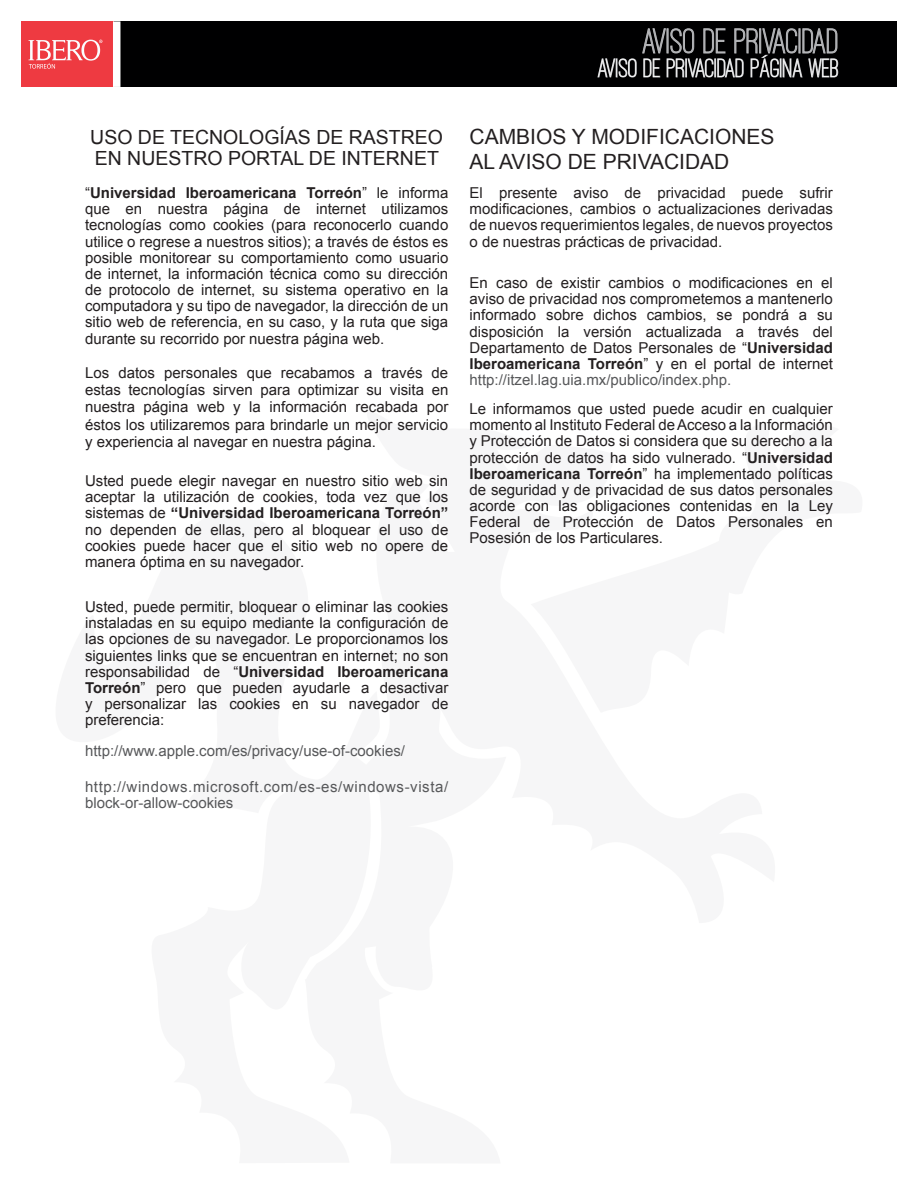
<style>
.page{position:relative;width:918px;height:1188px;background:#fff}
.page>*{position:absolute;margin:0;border:0;box-sizing:border-box;transform-origin:0 0}
.t1{font:500 27px "Ostrich Sans";color:#fff}
.t2{font:21px/25.2px "Arial";color:#231f20}
.t3{font:19.5px/21px "Arial";color:#231f20}
.t4{font:15px/16.2px "Arial";color:#231f20;text-align:justify}
.t5{font:15px/16.2px "Arial";letter-spacing:.04em;color:#57585a}
.t6{font:15px "Arial";color:#57585a}
.s1{font-weight:700}
.s2{color:#57585a}
</style>
<div class="page">
<div style="left:22px;top:21px;width:875px;height:66px;background:#000001"></div>
<div style="left:21px;top:21px;width:93px;height:66px;background:#ee3a41"></div>
<div style="left:113px;top:21px;width:7px;height:66px;background:#fff"></div>
<svg style="left:597px;top:28px;width:241px;height:50px"></svg>
<svg style="left:29px;top:40px;width:73px;height:29px"></svg>
<h3 class="t3" style="left:90px;top:127px;width:354px">USO DE TECNOLOGÍAS DE RASTREO<br>EN NUESTRO PORTAL DE INTERNET</h3>
<p class="t4" style="left:85px;top:185px;width:365px">“<span class="s1">Universidad Iberoamericana Torreón</span>” le informa que en nuestra página de internet utilizamos tecnologías como cookies (para reconocerlo cuando utilice o regrese a nuestros sitios); a través de éstos es posible monitorear su comportamiento como usuario de internet, la información técnica como su dirección de protocolo de internet, su sistema operativo en la computadora y su tipo de navegador, la dirección de un sitio web de referencia, en su caso, y la ruta que siga durante su recorrido por nuestra página web.</p>
<p class="t4" style="left:85px;top:364px;width:365px;line-height:17.2px">Los datos personales que recabamos a través de estas tecnologías sirven para optimizar su visita en nuestra página web y la información recabada por éstos los utilizaremos para brindarle un mejor servicio y experiencia al navegar en nuestra página.</p>
<p class="t4" style="left:85px;top:473px;width:365px">Usted puede elegir navegar en nuestro sitio web sin aceptar la utilización de cookies, toda vez que los sistemas de <span class="s1">“Universidad Iberoamericana Torreón” </span>no dependen de ellas, pero al bloquear el uso de cookies puede hacer que el sitio web no opere de manera óptima en su navegador.</p>
<p class="t4" style="left:85px;top:599px;width:365px">Usted, puede permitir, bloquear o eliminar las cookies instaladas en su equipo mediante la configuración de las opciones de su navegador. Le proporcionamos los siguientes links que se encuentran en internet; no son responsabilidad de “<span class="s1">Universidad Iberoamericana Torreón</span>” pero que pueden ayudarle a desactivar y personalizar las cookies en su navegador de preferencia:</p>
<p class="t6" style="left:85px;top:740px;width:322px">http://www.apple.com/es/privacy/use-of-cookies/</p>
<p class="t5" style="left:85px;top:778px;width:365px">http://windows.microsoft.com/es-es/windows-vista/ block-or-allow-cookies</p>
<h1 class="t1" style="left:598px;top:55px;width:243px">AVISO DE PRIVACIDAD PÁGINA WEB</h1>
<h2 class="t2" style="left:470px;top:124px;width:306px">CAMBIOS Y MODIFICACIONES<br>AL AVISO DE PRIVACIDAD</h2>
<p class="t4" style="left:470px;top:185px;width:365px">El presente aviso de privacidad puede sufrir modificaciones, cambios o actualizaciones derivadas de nuevos requerimientos legales, de nuevos proyectos o de nuestras prácticas de privacidad.</p>
<p class="t4" style="left:470px;top:275px;width:365px">En caso de existir cambios o modificaciones en el aviso de privacidad nos comprometemos a mantenerlo informado sobre dichos cambios, se pondrá a su disposición la versión actualizada a través del Departamento de Datos Personales de “<span class="s1">Universidad Iberoamericana Torreón</span>” y en el portal de internet <span class="s2">http://itzel.lag.uia.mx/publico/index.php.</span></p>
<p class="t4" style="left:470px;top:401px;width:365px">Le informamos que usted puede acudir en cualquier momento al Instituto Federal de Acceso a la Información y Protección de Datos si considera que su derecho a la protección de datos ha sido vulnerado. “<span class="s1">Universidad Iberoamericana Torreón</span>” ha implementado políticas de seguridad y de privacidad de sus datos personales acorde con las obligaciones contenidas en la Ley Federal de Protección de Datos Personales en Posesión de los Particulares.</p>
</div>
